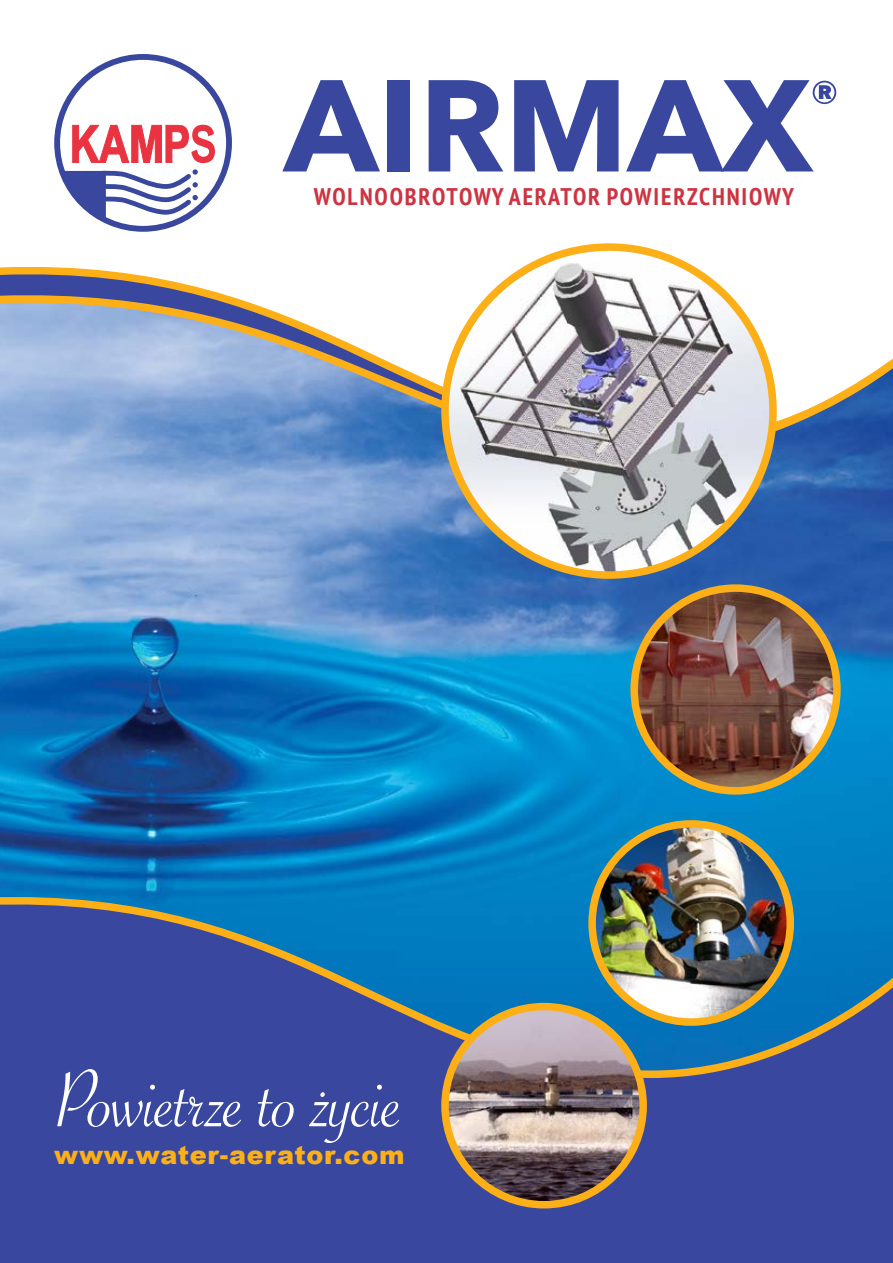
<style>
.page{position:relative;width:893px;height:1263px;background:#fff}
.page>*{position:absolute;margin:0;border:0;box-sizing:border-box;transform-origin:0 0}
.t1{font:700 129px "Avenir Next";color:#39489e}
.t2{font:900 25.5px "Arial";letter-spacing:.03em;color:#fcaf17}
.t3{font:700 condensed 24px "PT Sans";letter-spacing:.08em;color:#cd3340}
</style>
<div class="page">
<img style="left:0;top:460px;width:893px;height:421px">
<svg style="left:813px;top:81px;width:23px;height:23px"></svg>
<svg style="left:0;top:457px;width:453px;height:6px"></svg>
<svg style="left:0;top:881px;width:893px;height:382px"></svg>
<img style="left:592px;top:826px;width:198px;height:196px">
<div style="left:588px;top:820px;width:206px;height:206px;border:8px solid #fcaf17;border-radius:50%"></div>
<svg style="left:57px;top:1069px;width:342px;height:74px"></svg>
<img style="left:634px;top:590px;width:203px;height:201px">
<div style="left:630px;top:584px;width:211px;height:211px;border:8px solid #fcaf17;border-radius:50%"></div>
<img style="left:445px;top:1009px;width:198px;height:196px">
<div style="left:441px;top:1003px;width:206px;height:205px;border:8px solid #fcaf17;border-radius:50%"></div>
<svg style="left:0;top:259px;width:724px;height:30px"></svg>
<svg style="left:0;top:289px;width:893px;height:168px"></svg>
<img style="left:445px;top:247px;width:328px;height:328px;border-radius:164px">
<div style="left:441px;top:243px;width:336px;height:336px;border:8px solid #fcaf17;border-radius:50%"></div>
<div style="left:54px;top:54px;width:178px;height:178px;border:6px solid #39489e;border-radius:50%"></div>
<svg style="left:62px;top:125px;width:153px;height:94px"></svg>
<h1 class="t1" style="left:284px;top:15px;width:530px">AIRMAX</h1>
<p class="t3" style="left:314px;top:180px;width:482px">WOLNOOBROTOWY AERATOR POWIERZCHNIOWY</p>
<p class="t2" style="left:54px;top:1137px;width:352px">www.water-aerator.com</p>
</div>
